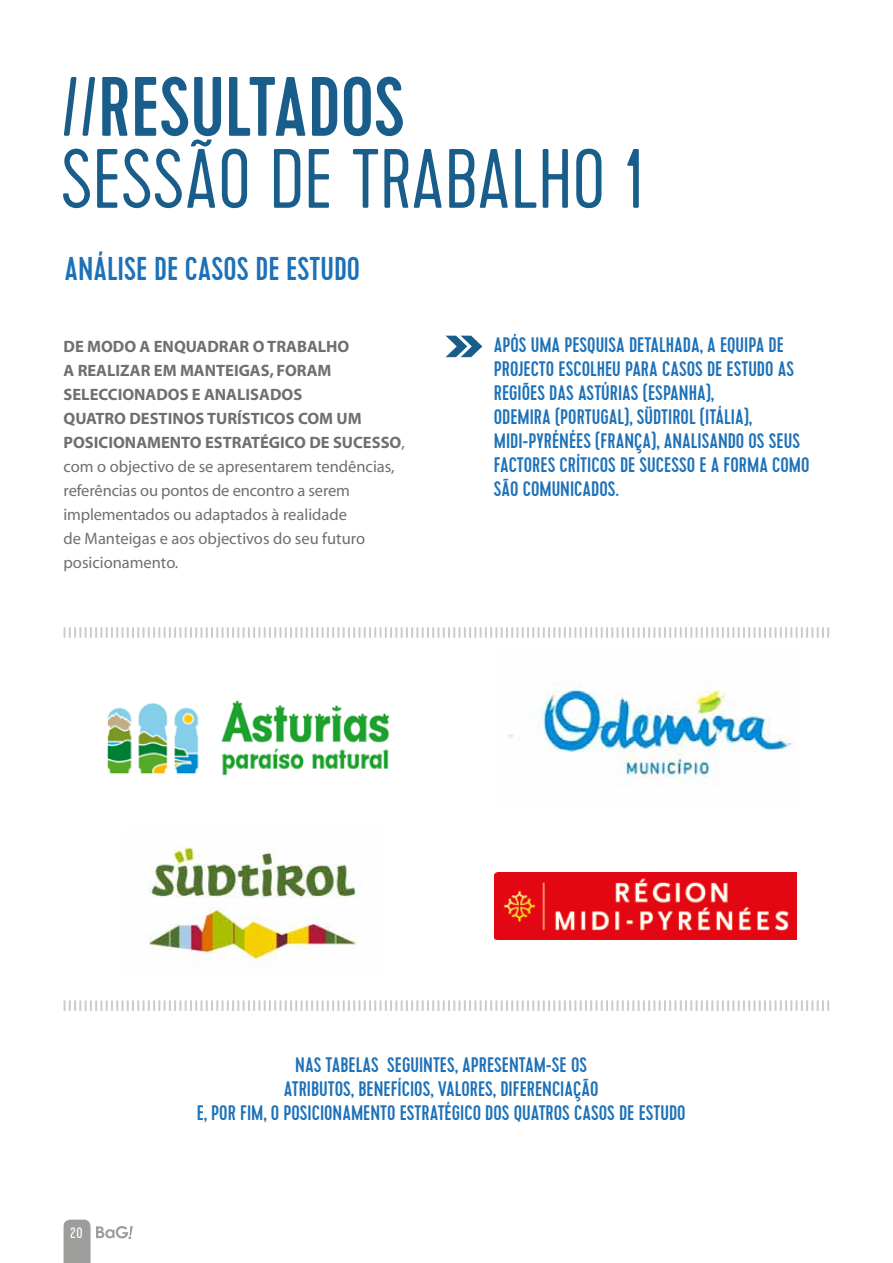
<style>
.page{position:relative;width:893px;height:1263px;background:#fff}
.page>*{position:absolute;margin:0;border:0;box-sizing:border-box;transform-origin:0 0}
.t1{font:300 84px/72px "Cervo";color:#195d8a}
.t2{font:500 33px "Cervo";color:#1d71b8}
.t3{font:500 21px/24px "Cervo";color:#1d71b8;text-align:center}
.t4{font:16.5px/24px "Myriad";color:#706f6f}
.t5{font:15px "Cervo";color:#fff}
.s1{font-weight:500}
.s2{font-weight:700}
</style>
<div class="page">
<svg style="left:64px;top:1219px;width:69px;height:44px"></svg>
<img style="left:107px;top:700px;width:283px;height:76px">
<img style="left:495px;top:873px;width:302px;height:66px">
<img style="left:508px;top:683px;width:285px;height:104px">
<svg style="left:64px;top:627px;width:765px;height:11px"></svg>
<svg style="left:64px;top:1000px;width:765px;height:11px"></svg>
<img style="left:139px;top:846px;width:218px;height:121px">
<svg style="left:446px;top:336px;width:36px;height:21px"></svg>
<h1 class="t1" style="left:61px;top:74px;width:584px">//<span class="s1">RESULTADOS<br></span>SESSÃO DE TRABALHO 1</h1>
<h2 class="t2" style="left:65px;top:249px;width:297px">ANÁLISE DE CASOS DE ESTUDO</h2>
<p class="t4" style="left:64px;top:335px;width:343px"><span class="s2">DE MODO A ENQUADRAR O TRABALHO<br>A REALIZAR EM MANTEIGAS, FORAM SELECCIONADOS E ANALISADOS<br>QUATRO DESTINOS TURÍSTICOS COM UM POSICIONAMENTO ESTRATÉGICO DE SUCESSO</span>, com o objectivo de se apresentarem tendências, referências ou pontos de encontro a serem implementados ou adaptados à realidade<br>de Manteigas e aos objectivos do seu futuro posicionamento.</p>
<p class="t3" style="left:494px;top:333px;width:317px;text-align:left">APÓS UMA PESQUISA DETALHADA, A EQUIPA DE PROJECTO ESCOLHEU PARA CASOS DE ESTUDO AS REGIÕES DAS ASTÚRIAS (ESPANHA),<br>ODEMIRA (PORTUGAL), SÜDTIROL (ITÁLIA), MIDI-PYRÉNÉES (FRANÇA), ANALISANDO OS SEUS FACTORES CRÍTICOS DE SUCESSO E A FORMA COMO SÃO COMUNICADOS.</p>
<p class="t5" style="left:70px;top:1224px;width:14px">20</p>
<p class="t3" style="left:197px;top:1053px;width:490px">NAS TABELAS SEGUINTES, APRESENTAM-SE OS<br>ATRIBUTOS, BENEFÍCIOS, VALORES, DIFERENCIAÇÃO<br>E, POR FIM, O POSICIONAMENTO ESTRATÉGICO DOS QUATROS CASOS DE ESTUDO</p>
</div>
